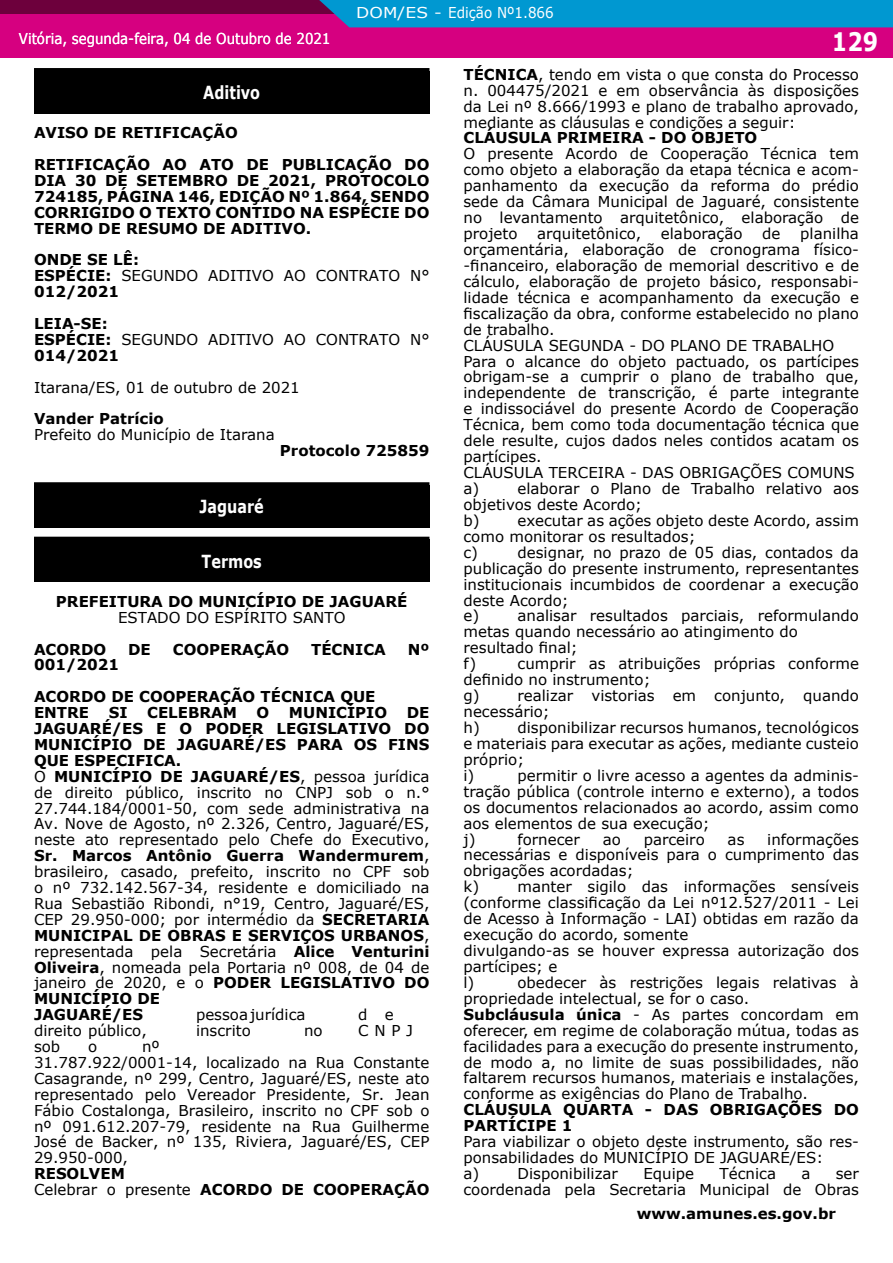
<style>
.page{position:relative;width:893px;height:1263px;background:#fff}
.page>*{position:absolute;margin:0;border:0;box-sizing:border-box;transform-origin:0 0}
.t1{font:700 25.5px "Verdana";color:#fff;scale:.85 1}
.t2{font:700 18px "Verdana";color:#fff;scale:.8 1}
.t3{font:15px/15.9px "Verdana";color:#000}
.t4{font:700 15px/15.9px "Verdana";color:#000}
.t5{font:15px "Verdana";color:#fff;scale:.89 1}
.t6{font:15px "Verdana";color:#fff;scale:1.14 1}
.s1{font-weight:700}
.s2{font-weight:400}
</style>
<div class="page">
<div style="left:1px;top:0;width:892px;height:57px;background:#d60080"></div>
<div style="left:1px;top:0;width:892px;height:14px;background:#6d003c"></div>
<div style="left:319px;top:0;width:574px;height:27px;background:#0098d1"></div>
<hr style="left:0;top:0;width:1px;height:57px;background:#d60080">
<svg style="left:0;top:0;width:1px;height:14px"></svg>
<div style="left:34px;top:71px;width:395px;height:43px;background:#000"></div>
<div style="left:34px;top:68px;width:395px;height:6px;background:#000"></div>
<div style="left:34px;top:485px;width:395px;height:43px;background:#000"></div>
<div style="left:34px;top:482px;width:395px;height:6px;background:#000"></div>
<div style="left:34px;top:540px;width:395px;height:42px;background:#000"></div>
<div style="left:34px;top:537px;width:395px;height:6px;background:#000"></div>
<p class="t6" style="left:356px;top:2px;width:175px">DOM/ES - Edição Nº1.866</p>
<p class="t5" style="left:19px;top:28px;width:352px">Vitória, segunda-feira, 04 de Outubro de 2021</p>
<p class="t2" style="left:203px;top:80px;width:73px">Aditivo</p>
<p class="t4" style="left:34px;top:117px;width:397px;line-height:31.8px">AVISO DE RETIFICAÇÃO<br>RETIFICAÇÃO AO ATO DE PUBLICAÇÃO DO</p>
<p class="t4" style="left:34px;top:172px;width:397px;text-align:justify">DIA 30 DE SETEMBRO DE 2021, PROTOCOLO 724185, PÁGINA 146, EDIÇÃO Nº 1.864, SENDO CORRIGIDO O TEXTO CONTIDO NA ESPÉCIE DO TERMO DE RESUMO DE ADITIVO.</p>
<p class="t3" style="left:34px;top:252px;width:397px"><span class="s1">ONDE SE LÊ:<br>ESPÉCIE:</span> SEGUNDO ADITIVO AO CONTRATO N°<br><span class="s1">012/2021</span></p>
<p class="t3" style="left:34px;top:315px;width:397px"><span class="s1">LEIA-SE:<br>ESPÉCIE:</span> SEGUNDO ADITIVO AO CONTRATO N°<br><span class="s1">014/2021</span></p>
<p class="t3" style="left:34px;top:379px;width:267px">Itarana/ES, 01 de outubro de 2021</p>
<p class="t4" style="left:34px;top:411px;width:131px">Vander Patrício</p>
<p class="t3" style="left:34px;top:427px;width:242px">Prefeito do Município de Itarana</p>
<p class="t4" style="left:280px;top:442px;width:151px">Protocolo 725859</p>
<p class="t2" style="left:200px;top:494px;width:82px">Jaguaré</p>
<p class="t2" style="left:202px;top:548px;width:77px">Termos</p>
<p class="t4" style="left:56px;top:593px;width:353px">PREFEITURA DO MUNICÍPIO DE JAGUARÉ</p>
<p class="t3" style="left:118px;top:609px;width:229px">ESTADO DO ESPÍRITO SANTO</p>
<p class="t4" style="left:34px;top:641px;width:74px">ACORDO</p>
<p class="t4" style="left:128px;top:641px;width:24px">DE</p>
<p class="t4" style="left:173px;top:641px;width:118px">COOPERAÇÃO</p>
<p class="t4" style="left:311px;top:641px;width:76px">TÉCNICA</p>
<p class="t4" style="left:408px;top:641px;width:23px">Nº</p>
<p class="t4" style="left:34px;top:649px;width:343px;line-height:31.8px">001/2021<br>ACORDO DE COOPERAÇÃO TÉCNICA QUE</p>
<p class="t4" style="left:34px;top:704px;width:57px">ENTRE</p>
<p class="t4" style="left:109px;top:704px;width:20px">SI</p>
<p class="t4" style="left:147px;top:704px;width:91px">CELEBRAM</p>
<p class="t4" style="left:257px;top:704px;width:14px">O</p>
<p class="t4" style="left:289px;top:704px;width:100px">MUNICÍPIO</p>
<p class="t3" style="left:34px;top:704px;width:397px;text-indent:373px"><span class="s1">DE JAGUARÉ/ES E O PODER LEGISLATIVO DO MUNICÍPIO DE JAGUARÉ/ES PARA OS FINS QUE ESPECIFICA.<br></span>O <span class="s1">MUNICÍPIO DE JAGUARÉ/ES</span>, pessoa jurídica de direito público, inscrito no CNPJ sob o n.° 27.744.184/0001-50, com sede administrativa na Av. Nove de Agosto, nº 2.326, Centro, Jaguaré/ES, neste ato representado pelo Chefe do Executivo, <span class="s1">Sr. Marcos Antônio Guerra Wandermurem</span>, brasileiro, casado, prefeito, inscrito no CPF sob o nº 732.142.567-34, residente e domiciliado na Rua Sebastião Ribondi, n°19, Centro, Jaguaré/ES, CEP 29.950-000; por intermédio da <span class="s1">SECRETARIA MUNICIPAL DE OBRAS E SERVIÇOS URBANOS</span>, representada pela Secretária <span class="s1">Alice Venturini Oliveira</span>, nomeada pela Portaria nº 008, de 04 de janeiro de 2020, e o <span class="s1">PODER LEGISLATIVO DO MUNICÍPIO DE<br>JAGUARÉ/ES</span></p>
<p class="t3" style="left:196px;top:1007px;width:111px">pessoajurídica</p>
<p class="t3" style="left:358px;top:1007px;width:37px">d e</p>
<p class="t3" style="left:34px;top:1022px;width:114px">direito público,</p>
<p class="t3" style="left:196px;top:1022px;width:56px">inscrito</p>
<p class="t3" style="left:304px;top:1022px;width:20px">no</p>
<p class="t3" style="left:358px;top:1022px;width:56px">CNPJ</p>
<p class="t3" style="left:34px;top:1038px;width:28px">sob</p>
<p class="t3" style="left:88px;top:1038px;width:11px">o</p>
<p class="t3" style="left:34px;top:1038px;width:397px;text-indent:108px">nº<br>31.787.922/0001-14, localizado na Rua Constante Casagrande, nº 299, Centro, Jaguaré/ES, neste ato representado pelo Vereador Presidente, Sr. Jean Fábio Costalonga, Brasileiro, inscrito no CPF sob o nº 091.612.207-79, residente na Rua Guilherme José de Backer, nº 135, Riviera, Jaguaré/ES, CEP 29.950-000,</p>
<p class="t4" style="left:34px;top:1165px;width:397px">RESOLVEM<br><span class="s2">Celebrar o presente</span> ACORDO DE COOPERAÇÃO</p>
<h1 class="t1" style="left:832px;top:24px;width:56px">129</h1>
<p class="t3" style="left:463px;top:66px;width:397px;text-align:justify"><span class="s1">TÉCNICA</span>, tendo em vista o que consta do Processo n. 004475/2021 e em observância às disposições da Lei nº 8.666/1993 e plano de trabalho aprovado, mediante as cláusulas e condições a seguir:</p>
<p class="t4" style="left:463px;top:130px;width:295px">CLÁUSULA PRIMEIRA - DO OBJETO</p>
<p class="t3" style="left:463px;top:146px;width:397px;text-align:justify">O presente Acordo de Cooperação Técnica tem como objeto a elaboração da etapa técnica e acom&shy;panhamento da execução da reforma do prédio sede da Câmara Municipal de Jaguaré, consistente no levantamento arquitetônico, elaboração de projeto</p>
<p class="t3" style="left:537px;top:225px;width:105px">arquitetônico,</p>
<p class="t3" style="left:661px;top:225px;width:83px">elaboração</p>
<p class="t3" style="left:762px;top:225px;width:20px">de</p>
<p class="t3" style="left:463px;top:225px;width:397px;text-indent:337px">planilha orçamentária, elaboração de cronograma físico--financeiro, elaboração de memorial descritivo e de cálculo, elaboração de projeto básico, responsabi&shy;lidade técnica e acompanhamento da execução e fiscalização da obra, conforme estabelecido no plano de trabalho.<br>CLÁUSULA SEGUNDA - DO PLANO DE TRABALHO Para o alcance do objeto pactuado, os partícipes obrigam-se a cumprir o plano de trabalho que, independente de transcrição, é parte integrante e indissociável do presente Acordo de Cooperação Técnica, bem como toda documentação técnica que dele resulte, cujos dados neles contidos acatam os partícipes.<br>CLÁUSULA TERCEIRA - DAS OBRIGAÇÕES COMUNS a)</p>
<p class="t3" style="left:463px;top:480px;width:397px;text-indent:54px">elaborar o Plano de Trabalho relativo aos objetivos deste Acordo;<br>b)</p>
<p class="t3" style="left:463px;top:512px;width:397px;text-indent:54px">executar as ações objeto deste Acordo, assim como monitorar os resultados;<br>c)</p>
<p class="t3" style="left:463px;top:544px;width:397px;text-indent:54px">designar, no prazo de 05 dias, contados da publicação do presente instrumento, representantes institucionais incumbidos de coordenar a execução deste Acordo;<br>e)</p>
<p class="t3" style="left:463px;top:608px;width:397px;text-indent:54px">analisar resultados parciais, reformulando metas quando necessário ao atingimento do resultado final;<br>f)</p>
<p class="t3" style="left:463px;top:656px;width:397px;text-indent:54px">cumprir as atribuições próprias conforme definido no instrumento;<br>g)</p>
<p class="t3" style="left:463px;top:687px;width:397px;text-indent:54px">realizar vistorias em conjunto, quando necessário;<br>h)</p>
<p class="t3" style="left:463px;top:719px;width:397px;text-indent:54px">disponibilizar recursos humanos, tecnológicos e materiais para executar as ações, mediante custeio próprio;<br>i)</p>
<p class="t3" style="left:463px;top:767px;width:397px;text-indent:54px">permitir o livre acesso a agentes da adminis&shy;tração pública (controle interno e externo), a todos os documentos relacionados ao acordo, assim como aos elementos de sua execução;<br>j)</p>
<p class="t3" style="left:463px;top:831px;width:397px;text-indent:304px">informações necessárias e disponíveis para o cumprimento das obrigações acordadas;<br>k)</p>
<p class="t3" style="left:517px;top:831px;width:64px">fornecer</p>
<p class="t3" style="left:603px;top:831px;width:20px">ao</p>
<p class="t3" style="left:644px;top:831px;width:63px">parceiro</p>
<p class="t3" style="left:728px;top:831px;width:18px">as</p>
<p class="t3" style="left:463px;top:879px;width:397px;text-indent:54px">manter sigilo das informações sensíveis (conforme classificação da Lei nº12.527/2011 - Lei de Acesso à Informação - LAI) obtidas em razão da execução do acordo, somente<br>divulgando-as se houver expressa autorização dos partícipes; e<br>l)</p>
<p class="t3" style="left:463px;top:974px;width:397px;text-indent:54px">obedecer às restrições legais relativas à propriedade intelectual, se for o caso.<br><span class="s1">Subcláusula única</span> - As partes concordam em oferecer, em regime de colaboração mútua, todas as facilidades para a execução do presente instrumento, de modo a, no limite de suas possibilidades, não faltarem recursos humanos, materiais e instalações, conforme as exigências do Plano de Trabalho.</p>
<p class="t4" style="left:463px;top:1101px;width:397px">CLÁUSULA QUARTA - DAS OBRIGAÇÕES DO<br>PARTÍCIPE 1</p>
<p class="t3" style="left:463px;top:1134px;width:397px">Para viabilizar o objeto deste instrumento, são res&shy;ponsabilidades do MUNICÍPIO DE JAGUARÉ/ES:<br>a)</p>
<p class="t3" style="left:517px;top:1165px;width:102px">Disponibilizar</p>
<p class="t3" style="left:643px;top:1165px;width:52px">Equipe</p>
<p class="t3" style="left:720px;top:1165px;width:58px">Técnica</p>
<p class="t3" style="left:801px;top:1165px;width:11px">a</p>
<p class="t3" style="left:463px;top:1165px;width:397px;text-align:right">ser<br>coordenada pela Secretaria Municipal de Obras</p>
<p class="t4" style="left:637px;top:1205px;width:201px">www.amunes.es.gov.br</p>
</div>
